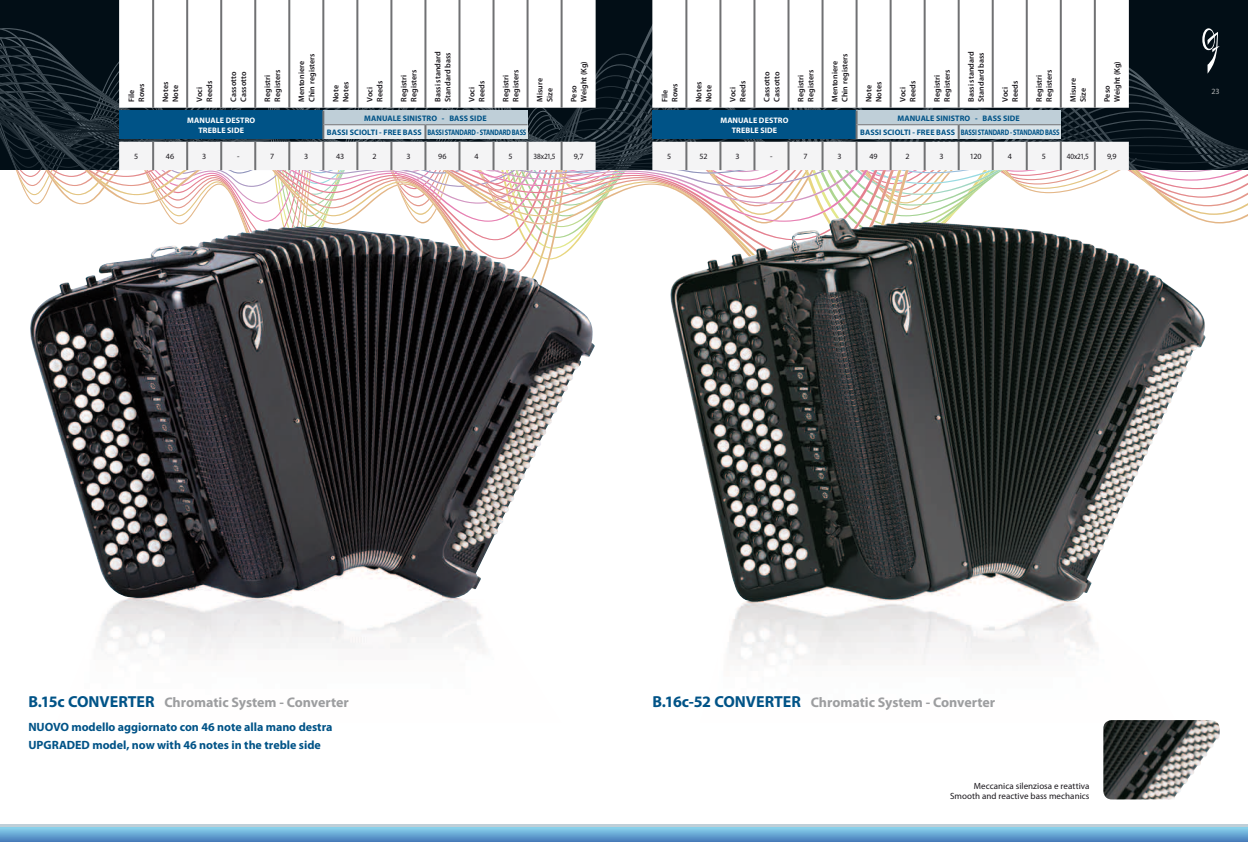
<style>
.page{position:relative;width:1248px;height:842px;background:#fff}
.page>*{position:absolute;margin:0;border:0;box-sizing:border-box;transform-origin:0 0}
.t1{font:700 14px "Myriad Pro";color:#9d9ea0}
.t2{font:700 12px/18px "Myriad Pro";letter-spacing:-.005em;color:#005387}
.t3{font:9px/10.8px "Myriad Pro";letter-spacing:.005em;color:#1a171c;text-align:right}
.t4{font:600 8px/10px "Myriad Pro";letter-spacing:.01em;color:#1a171c}
.t5{font:700 8px/14.2px "Myriad Pro";color:#005387;text-align:center}
.t6{font:700 8px/10px "Myriad Pro";letter-spacing:.01em;color:#fff;text-align:center}
.t7{font:8px "Myriad Pro";letter-spacing:-.01em;color:#1a171c}
.t8{font:8px "Myriad Pro";letter-spacing:-.01em;color:#1a171c;scale:.9 1}
.t9{font:8px "Myriad Pro";color:#b1b3b4}
.s1{font-size:16px;color:#005387}
</style>
<div class="page">
<svg style="left:17px;top:170px;width:1230px;height:57px"></svg>
<svg style="left:0;top:0;width:1247px;height:170px;background:#0d1921"></svg>
<svg style="left:0;top:824px;width:1247px;height:4px;background:#b1cfdc"></svg>
<svg style="left:1202px;top:28px;width:17px;height:46px"></svg>
<svg style="left:0;top:828px;width:1247px;height:14px;background:#66a4d1"></svg>
<img style="left:30px;top:227px;width:565px;height:433px">
<img style="left:669px;top:219px;width:537px;height:446px">
<svg style="left:119px;top:0;width:476px;height:106px"></svg>
<hr style="left:186px;top:0;width:2px;height:108px;background:#707173">
<hr style="left:220px;top:0;width:2px;height:108px;background:#707173">
<hr style="left:254px;top:0;width:2px;height:108px;background:#707173">
<hr style="left:288px;top:0;width:2px;height:108px;background:#707173">
<hr style="left:322px;top:0;width:2px;height:108px;background:#707173">
<hr style="left:356px;top:0;width:2px;height:108px;background:#707173">
<hr style="left:390px;top:0;width:2px;height:108px;background:#707173">
<hr style="left:424px;top:0;width:2px;height:108px;background:#707173">
<hr style="left:458px;top:0;width:2px;height:108px;background:#707173">
<hr style="left:492px;top:0;width:2px;height:108px;background:#707173">
<hr style="left:526px;top:0;width:2px;height:108px;background:#707173">
<hr style="left:560px;top:0;width:2px;height:108px;background:#707173">
<hr style="left:152px;top:0;width:2px;height:108px;background:#707173">
<svg style="left:652px;top:0;width:476px;height:108px"></svg>
<hr style="left:719px;top:0;width:2px;height:108px;background:#707173">
<hr style="left:753px;top:0;width:2px;height:108px;background:#707173">
<hr style="left:787px;top:0;width:2px;height:108px;background:#707173">
<hr style="left:821px;top:0;width:2px;height:108px;background:#707173">
<hr style="left:855px;top:0;width:2px;height:108px;background:#707173">
<hr style="left:889px;top:0;width:2px;height:108px;background:#707173">
<hr style="left:923px;top:0;width:2px;height:108px;background:#707173">
<hr style="left:957px;top:0;width:2px;height:108px;background:#707173">
<hr style="left:991px;top:0;width:2px;height:108px;background:#707173">
<hr style="left:1025px;top:0;width:2px;height:108px;background:#707173">
<hr style="left:1059px;top:0;width:2px;height:108px;background:#707173">
<hr style="left:1093px;top:0;width:2px;height:108px;background:#707173">
<hr style="left:685px;top:0;width:2px;height:108px;background:#707173">
<svg style="left:652px;top:111px;width:476px;height:59px"></svg>
<hr style="left:857px;top:124px;width:101px;height:1px;background:#707173">
<hr style="left:958px;top:124px;width:102px;height:1px;background:#707173">
<svg style="left:0;top:106px;width:600px;height:68px"></svg>
<hr style="left:324px;top:124px;width:101px;height:1px;background:#707173">
<hr style="left:425px;top:124px;width:102px;height:1px;background:#707173">
<img style="left:1103px;top:720px;width:116px;height:79px">
<p class="t4" style="left:126px;top:102px;width:20px;rotate:-90deg">File<br>Rows</p>
<p class="t4" style="left:160px;top:102px;width:22px;rotate:-90deg">Notes<br>Note</p>
<p class="t4" style="left:194px;top:102px;width:23px;rotate:-90deg">Voci<br>Reeds</p>
<p class="t4" style="left:228px;top:102px;width:32px;rotate:-90deg">Cassotto<br>Cassotto</p>
<p class="t4" style="left:262px;top:102px;width:34px;rotate:-90deg">Registri<br>Registers</p>
<p class="t4" style="left:296px;top:102px;width:50px;rotate:-90deg">Mentoniere<br>Chin registers</p>
<p class="t4" style="left:330px;top:102px;width:22px;rotate:-90deg">Note<br>Notes</p>
<p class="t4" style="left:364px;top:102px;width:23px;rotate:-90deg">Voci<br>Reeds</p>
<p class="t4" style="left:398px;top:102px;width:34px;rotate:-90deg">Registri<br>Registers</p>
<p class="t4" style="left:432px;top:102px;width:52px;rotate:-90deg">Bassi standard<br>Standard bass</p>
<p class="t4" style="left:466px;top:102px;width:23px;rotate:-90deg">Voci<br>Reeds</p>
<p class="t4" style="left:500px;top:102px;width:34px;rotate:-90deg">Registri<br>Registers</p>
<p class="t4" style="left:534px;top:102px;width:25px;rotate:-90deg">Misure<br>Size</p>
<p class="t4" style="left:568px;top:102px;width:42px;rotate:-90deg">Peso<br>Weight (Kg)</p>
<p class="t4" style="left:659px;top:102px;width:20px;rotate:-90deg">File<br>Rows</p>
<p class="t4" style="left:693px;top:102px;width:22px;rotate:-90deg">Notes<br>Note</p>
<p class="t4" style="left:727px;top:102px;width:23px;rotate:-90deg">Voci<br>Reeds</p>
<p class="t4" style="left:761px;top:102px;width:32px;rotate:-90deg">Cassotto<br>Cassotto</p>
<p class="t4" style="left:795px;top:102px;width:34px;rotate:-90deg">Registri<br>Registers</p>
<p class="t4" style="left:829px;top:102px;width:50px;rotate:-90deg">Mentoniere<br>Chin registers</p>
<p class="t4" style="left:863px;top:102px;width:22px;rotate:-90deg">Note<br>Notes</p>
<p class="t4" style="left:897px;top:102px;width:23px;rotate:-90deg">Voci<br>Reeds</p>
<p class="t4" style="left:931px;top:102px;width:34px;rotate:-90deg">Registri<br>Registers</p>
<p class="t4" style="left:965px;top:102px;width:52px;rotate:-90deg">Bassi standard<br>Standard bass</p>
<p class="t4" style="left:999px;top:102px;width:23px;rotate:-90deg">Voci<br>Reeds</p>
<p class="t4" style="left:1033px;top:102px;width:34px;rotate:-90deg">Registri<br>Registers</p>
<p class="t4" style="left:1067px;top:102px;width:25px;rotate:-90deg">Misure<br>Size</p>
<p class="t4" style="left:1101px;top:102px;width:42px;rotate:-90deg">Peso<br>Weight (Kg)</p>
<p class="t6" style="left:187px;top:115px;width:70px">MANUALE DESTRO<br>TREBLE SIDE</p>
<p class="t5" style="left:327px;top:111px;width:201px">MANUALE SINISTRO - BASS SIDE<br>BASSI SCIOLTI - FREE BASS BASSI STANDARD - STANDARD BASS</p>
<p class="t6" style="left:720px;top:115px;width:69px">MANUALE DESTRO<br>TREBLE SIDE</p>
<p class="t5" style="left:860px;top:111px;width:201px">MANUALE SINISTRO - BASS SIDE<br>BASSI SCIOLTI - FREE BASS BASSI STANDARD - STANDARD BASS</p>
<p class="t7" style="left:134px;top:151px;width:6px">5</p>
<p class="t7" style="left:166px;top:151px;width:10px">46</p>
<p class="t7" style="left:202px;top:151px;width:6px">3</p>
<p class="t7" style="left:237px;top:151px;width:4px">-</p>
<p class="t7" style="left:270px;top:151px;width:6px">7</p>
<p class="t7" style="left:304px;top:151px;width:6px">3</p>
<p class="t7" style="left:336px;top:151px;width:10px">43</p>
<p class="t7" style="left:372px;top:151px;width:6px">2</p>
<p class="t7" style="left:406px;top:151px;width:6px">3</p>
<p class="t7" style="left:438px;top:151px;width:10px">96</p>
<p class="t7" style="left:474px;top:151px;width:6px">4</p>
<p class="t7" style="left:508px;top:151px;width:6px">5</p>
<p class="t8" style="left:533px;top:151px;width:26px">38x21,5</p>
<p class="t7" style="left:573px;top:151px;width:11px">9,7</p>
<p class="t7" style="left:667px;top:151px;width:6px">5</p>
<p class="t7" style="left:699px;top:151px;width:10px">52</p>
<p class="t7" style="left:735px;top:151px;width:6px">3</p>
<p class="t7" style="left:770px;top:151px;width:4px">-</p>
<p class="t7" style="left:803px;top:151px;width:6px">7</p>
<p class="t7" style="left:837px;top:151px;width:6px">3</p>
<p class="t7" style="left:869px;top:151px;width:10px">49</p>
<p class="t7" style="left:905px;top:151px;width:6px">2</p>
<p class="t7" style="left:939px;top:151px;width:6px">3</p>
<p class="t7" style="left:969px;top:151px;width:13px">120</p>
<p class="t7" style="left:1007px;top:151px;width:6px">4</p>
<p class="t7" style="left:1041px;top:151px;width:6px">5</p>
<p class="t8" style="left:1066px;top:151px;width:26px">40x21,5</p>
<p class="t7" style="left:1106px;top:151px;width:11px">9,9</p>
<p class="t9" style="left:1211px;top:86px;width:10px">23</p>
<h1 class="t1" style="left:28px;top:693px;width:322px"><span class="s1">B.15c CONVERTER</span> Chromatic System - Converter</h1>
<h1 class="t1" style="left:652px;top:693px;width:344px"><span class="s1">B.16c-52 CONVERTER</span> Chromatic System - Converter</h1>
<h2 class="t2" style="left:28px;top:717px;width:305px">NUOVO modello aggiornato con 46 note alla mano destra<br>UPGRADED model, now with 46 notes in the treble side</h2>
<p class="t3" style="left:950px;top:780px;width:141px">Meccanica silenziosa e reattiva<br>Smooth and reactive bass mechanics</p>
</div>
